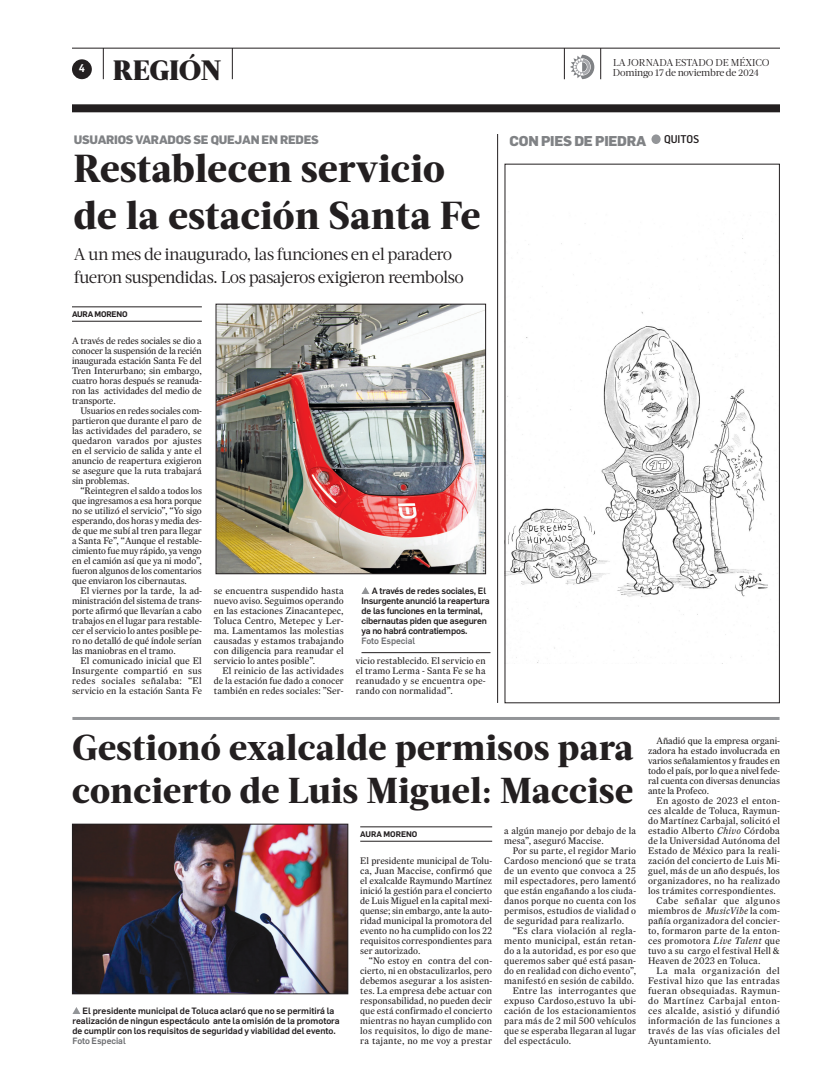
<style>
.page{position:relative;width:822px;height:1089px;background:#fff}
.page>*{position:absolute;margin:0;border:0;box-sizing:border-box;transform-origin:0 0}
.CABEZA_40_ACTA_BOOK_JM{font:800 39px/46.8px "Acta Deck";letter-spacing:.01em;color:#231f20}
.CABEZA_40_ACTA_BOOK_JM-2{font:800 36px "Acta Deck";letter-spacing:.01em;color:#231f20}
.APERTURA_SECCION_DEPORTES{font:900 28px "Acta Deck";letter-spacing:-.01em;color:#231f20}
.SUMARIO_18{font:17px/23px "Acta Deck";letter-spacing:-.03em;color:#231f20}
.BALAZO_14{font:800 14px "Flama";letter-spacing:-.02em;color:#808285}
.BALAZO_14-2{font:800 12px "Flama";letter-spacing:-.02em;color:#808285}
.SUMARIO_9_5{font:500 11px "Flama Semicond";color:#231f20}
.NUMERO_PAGINA{font:600 11px "Flama Semicondensed";color:#fff}
.FECHA_SUPERIOR{font:10px "Acta Deck";letter-spacing:-.025em;color:#231f20}
.LA_JORNADA{font:10px "Acta Deck";letter-spacing:-.005em;color:#231f20}
.BODY_TEXT{font:9.5px/10px "Expresso Tx";letter-spacing:.01em;color:#231f20;text-align:justify}
.PIE_DE_FOTO_SIN_PLECA{font:500 9px/10px "Flama";color:#231f20}
.PIE_DE_FOTO_CON_PLECA{font:500 9px/10px "Flama";letter-spacing:-.02em;color:#231f20}
.CREDITO_DEL_AUTOR{font:600 8px "Flama";letter-spacing:-.02em;color:#231f20}
.CREDITO_DEL_AUTOR-2{font:600 8px "Flama";color:#231f20}
.s1{color:#6c6d70}
.s2{font-style:italic}
</style>
<div class="page">
<div style="left:72px;top:104px;width:708px;height:8px;background:#231f20"></div>
<hr style="left:72px;top:48px;width:708px;height:1px;background:#231f20">
<hr style="left:103px;top:48px;width:1px;height:31px;background:#231f20">
<hr style="left:232px;top:48px;width:1px;height:31px;background:#231f20">
<hr style="left:564px;top:48px;width:1px;height:31px;background:#231f20">
<hr style="left:601px;top:48px;width:1px;height:31px;background:#231f20">
<div style="left:72px;top:59px;width:20px;height:20px;background:#231f20;border-radius:50%"></div>
<svg style="left:570px;top:55px;width:24px;height:24px"></svg>
<div style="left:651px;top:134px;width:10px;height:10px;background:#939598;border-radius:50%"></div>
<hr style="left:497px;top:134px;width:1px;height:569px;background:#231f20">
<hr style="left:72px;top:717px;width:708px;height:3px;background:#939598">
<hr style="left:72px;top:307px;width:130px;height:1px;background:#231f20">
<hr style="left:72px;top:321px;width:130px;height:1px;background:#231f20">
<img style="left:218px;top:306px;width:266px;height:266px">
<div style="left:216px;top:304px;width:270px;height:270px;border:1px solid #231f20"></div>
<hr style="left:362px;top:652px;width:128px;height:1px;background:#231f20">
<svg style="left:362px;top:587px;width:7px;height:7px"></svg>
<hr style="left:360px;top:827px;width:132px;height:1px;background:#231f20">
<hr style="left:360px;top:841px;width:132px;height:1px;background:#231f20">
<img style="left:74px;top:826px;width:272px;height:166px">
<div style="left:72px;top:824px;width:276px;height:170px;border:1px solid #231f20"></div>
<svg style="left:72px;top:1007px;width:8px;height:7px"></svg>
<img style="left:507px;top:223px;width:264px;height:441px">
<div style="left:505px;top:164px;width:275px;height:539px;border:1px solid #231f20"></div>
<p class="NUMERO_PAGINA" style="left:79px;top:61px;width:8px">4</p>
<p class="APERTURA_SECCION_DEPORTES" style="left:113px;top:53px;width:109px">REGIÓN</p>
<p class="LA_JORNADA" style="left:613px;top:57px;width:158px">LA JORNADA ESTADO DE MÉXICO</p>
<p class="FECHA_SUPERIOR" style="left:613px;top:67px;width:148px">Domingo 17 de noviembre de 2024</p>
<p class="BALAZO_14-2" style="left:74px;top:130px;width:247px">USUARIOS VARADOS SE QUEJAN EN REDES</p>
<p class="CABEZA_40_ACTA_BOOK_JM" style="left:74px;top:146px;width:408px">Restablecen servicio de la estación Santa Fe</p>
<p class="SUMARIO_18" style="left:74px;top:243px;width:392px">A un mes de inaugurado, las funciones en el paradero fueron suspendidas. Los pasajeros exigieron reembolso</p>
<p class="CREDITO_DEL_AUTOR" style="left:72px;top:308px;width:57px">AURA MORENO</p>
<p class="BODY_TEXT" style="left:72px;top:336px;width:131px">A través de redes sociales se dio a conocer la suspensión de la recién inaugurada estación Santa Fe del Tren Interurbano; sin embargo, cuatro horas después se reanuda&shy;ron las actividades del medio de transporte.</p>
<p class="BODY_TEXT" style="left:72px;top:406px;width:131px;text-indent:9px">Usuarios en redes sociales com&shy;partieron que durante el paro de las actividades del paradero, se quedaron varados por ajustes en el servicio de salida y ante el anuncio de reapertura exigieron se asegure que la ruta trabajará sin problemas.</p>
<p class="BODY_TEXT" style="left:72px;top:486px;width:131px;text-indent:9px">“Reintegren el saldo a todos los que ingresamos a esa hora porque no se utilizó el servicio”, “Yo sigo esperando, dos horas y media des&shy;de que me subí al tren para llegar a Santa Fe”, “Aunque el restable&shy;cimiento fue muy rápido, ya vengo en el camión así que ya ni modo”, fueron algunos de los comentarios que enviaron los cibernautas.</p>
<p class="BODY_TEXT" style="left:72px;top:586px;width:131px;text-indent:9px">El viernes por la tarde, la ad&shy;ministración del sistema de trans&shy;porte afirmó que llevarían a cabo trabajos en el lugar para restable&shy;cer el servicio lo antes posible pe&shy;ro no detalló de qué índole serían las maniobras en el tramo.</p>
<p class="BODY_TEXT" style="left:72px;top:656px;width:131px;text-indent:9px">El comunicado inicial que El Insurgente compartió en sus redes sociales señalaba: “El servicio en la estación Santa Fe</p>
<p class="BODY_TEXT" style="left:214px;top:586px;width:131px">se encuentra suspendido hasta nuevo aviso. Seguimos operando en las estaciones Zinacantepec, Toluca Centro, Metepec y Ler&shy;ma. Lamentamos las molestias causadas y estamos trabajando con diligencia para reanudar el servicio lo antes posible”.</p>
<p class="BODY_TEXT" style="left:214px;top:666px;width:131px;text-indent:9px">El reinicio de las actividades de la estación fue dado a conocer también en redes sociales: ”Ser-</p>
<p class="BODY_TEXT" style="left:356px;top:656px;width:131px">vicio restablecido. El servicio en el tramo Lerma - Santa Fe se ha reanudado y se encuentra ope&shy;rando con normalidad”.</p>
<p class="PIE_DE_FOTO_CON_PLECA" style="left:362px;top:585px;width:130px;text-indent:10px">A través de redes sociales, El<br>Insurgente anunció la reapertura de las funciones en la terminal, cibernautas piden que aseguren ya no habrá contratiempos.<br><span class="s1">Foto Especial</span></p>
<p class="BALAZO_14" style="left:510px;top:130px;width:138px">CON PIES DE PIEDRA</p>
<p class="SUMARIO_9_5" style="left:664px;top:132px;width:37px">QUITOS</p>
<p class="CABEZA_40_ACTA_BOOK_JM-2" style="left:72px;top:726px;width:563px">Gestionó exalcalde permisos para</p>
<p class="CABEZA_40_ACTA_BOOK_JM-2" style="left:72px;top:769px;width:563px">concierto de Luis Miguel: Maccise</p>
<p class="PIE_DE_FOTO_SIN_PLECA" style="left:72px;top:1005px;width:269px;text-indent:10px">El presidente municipal de Toluca aclaró que no se permitirá la realización de ningun espectáculo ante la omisión de la promotora de cumplir con los requisitos de seguridad y viabilidad del evento.<br><span class="s1">Foto Especial</span></p>
<p class="CREDITO_DEL_AUTOR-2" style="left:360px;top:828px;width:59px">AURA MORENO</p>
<p class="BODY_TEXT" style="left:360px;top:856px;width:133px">El presidente municipal de Tolu&shy;ca, Juan Maccise, confirmó que el exalcalde Raymundo Martínez inició la gestión para el concierto de Luis Miguel en la capital mexi&shy;quense; sin embargo, ante la auto&shy;ridad municipal la promotora del evento no ha cumplido con los 22 requisitos correspondientes para ser autorizado.</p>
<p class="BODY_TEXT" style="left:360px;top:956px;width:133px;text-indent:9px">“No estoy en contra del con&shy;cierto, ni en obstaculizarlos, pero debemos asegurar a los asisten&shy;tes. La empresa debe actuar con responsabilidad, no pueden decir que está confirmado el concierto mientras no hayan cumplido con los requisitos, lo digo de mane&shy;ra tajante, no me voy a prestar</p>
<p class="BODY_TEXT" style="left:504px;top:826px;width:133px">a algún manejo por debajo de la mesa”, aseguró Maccise.</p>
<p class="BODY_TEXT" style="left:504px;top:846px;width:133px;text-indent:9px">Por su parte, el regidor Mario Cardoso mencionó que se trata de un evento que convoca a 25 mil espectadores, pero lamentó que están engañando a los ciuda&shy;danos porque no cuenta con los permisos, estudios de vialidad o de seguridad para realizarlo.</p>
<p class="BODY_TEXT" style="left:504px;top:926px;width:133px;text-indent:9px">“Es clara violación al regla&shy;mento municipal, están retan&shy;do a la autoridad, es por eso que queremos saber qué está pasan&shy;do en realidad con dicho evento”, manifestó en sesión de cabildo.</p>
<p class="BODY_TEXT" style="left:504px;top:986px;width:133px;text-indent:9px">Entre las interrogantes que expuso Cardoso,estuvo la ubi&shy;cación de los estacionamientos para más de 2 mil 500 vehículos que se esperaba llegaran al lugar del espectáculo.</p>
<p class="BODY_TEXT" style="left:648px;top:736px;width:133px;text-indent:9px">Añadió que la empresa organi&shy;zadora ha estado involucrada en varios señalamientos y fraudes en todo el país, por lo que a nivel fede&shy;ral cuenta con diversas denuncias ante la Profeco.</p>
<p class="BODY_TEXT" style="left:648px;top:796px;width:133px;text-indent:9px">En agosto de 2023 el enton&shy;ces alcalde de Toluca, Raymun&shy;do Martínez Carbajal, solicitó el estadio Alberto <span class="s2">Chivo</span> Córdoba de la Universidad Autónoma del Estado de México para la reali&shy;zación del concierto de Luis Mi&shy;guel, más de un año después, los organizadores, no ha realizado los trámites correspondientes.</p>
<p class="BODY_TEXT" style="left:648px;top:896px;width:133px;text-indent:9px">Cabe señalar que algunos miembros de <span class="s2">MusicVibe</span> la com&shy;pañía organizadora del concier&shy;to, formaron parte de la enton&shy;ces promotora <span class="s2">Live Talent</span> que tuvo a su cargo el festival Hell &amp; Heaven de 2023 en Toluca.</p>
<p class="BODY_TEXT" style="left:648px;top:966px;width:133px;text-indent:9px">La mala organización del Festival hizo que las entradas fueran obsequiadas. Raymun&shy;do Martínez Carbajal enton&shy;ces alcalde, asistió y difundió información de las funciones a través de las vías oficiales del Ayuntamiento.</p>
</div>
